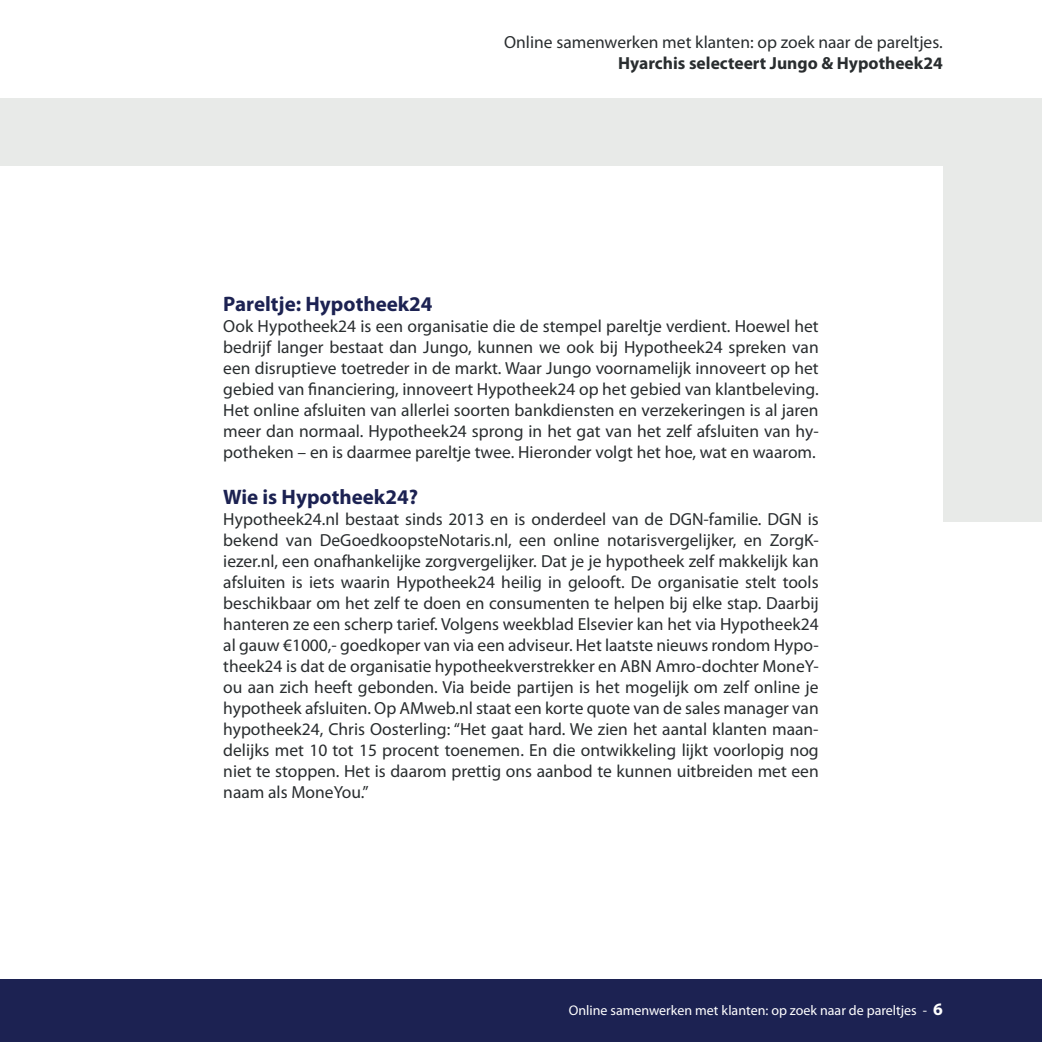
<style>
.page{position:relative;width:1042px;height:1042px;background:#fff}
.page>*{position:absolute;margin:0;border:0;box-sizing:border-box;transform-origin:0 0}
.t1{font:700 21px "Myriad Pro";color:#1c2252}
.t2{font:17.5px/21px "Myriad Pro";color:#292d2f;text-align:justify}
.t3{font:700 17.5px "Myriad Pro";color:#292d2f}
.t4{font:14px "Myriad Pro";color:#fff}
.s1{font-weight:700;font-size:17.5px}
</style>
<div class="page">
<div style="left:0;top:98px;width:1042px;height:423px;background:#e8eae8"></div>
<div style="left:0;top:166px;width:943px;height:816px;background:#fff"></div>
<div style="left:0;top:980px;width:1042px;height:62px;background:#1c2252"></div>
<p class="t2" style="left:504px;top:31px;width:440px">Online samenwerken met klanten: op zoek naar de pareltjes.</p>
<p class="t3" style="left:618px;top:52px;width:326px">Hyarchis selecteert Jungo &amp; Hypotheek24</p>
<p class="t1" style="left:223px;top:290px;width:211px">Pareltje: Hypotheek24</p>
<p class="t2" style="left:223px;top:315px;width:597px">Ook Hypotheek24 is een organisatie die de stempel pareltje verdient. Hoewel het bedrijf langer bestaat dan Jungo, kunnen we ook bij Hypotheek24 spreken van een disruptieve toetreder in de markt. Waar Jungo voornamelijk innoveert op het gebied van financiering, innoveert Hypotheek24 op het gebied van klantbeleving.<br>Het online afsluiten van allerlei soorten bankdiensten en verzekeringen is al jaren meer dan normaal. Hypotheek24 sprong in het gat van het zelf afsluiten van hy&shy;potheken – en is daarmee pareltje twee. Hieronder volgt het hoe, wat en waarom.</p>
<p class="t1" style="left:223px;top:483px;width:196px">Wie is Hypotheek24?</p>
<p class="t2" style="left:223px;top:508px;width:597px">Hypotheek24.nl bestaat sinds 2013 en is onderdeel van de DGN-familie. DGN is bekend van DeGoedkoopsteNotaris.nl, een online notarisvergelijker, en ZorgK&shy;iezer.nl, een onafhankelijke zorgvergelijker. Dat je je hypotheek zelf makkelijk kan afsluiten is iets waarin Hypotheek24 heilig in gelooft. De organisatie stelt tools beschikbaar om het zelf te doen en consumenten te helpen bij elke stap. Daarbij hanteren ze een scherp tarief. Volgens weekblad Elsevier kan het via Hypotheek24 al gauw €1000,- goedkoper van via een adviseur. Het laatste nieuws rondom Hypo&shy;theek24 is dat de organisatie hypotheekverstrekker en ABN Amro-dochter MoneY&shy;ou aan zich heeft gebonden. Via beide partijen is het mogelijk om zelf online je hypotheek afsluiten. Op AMweb.nl staat een korte quote van de sales manager van hypotheek24, Chris Oosterling: “Het gaat hard. We zien het aantal klanten maan&shy;delijks met 10 tot 15 procent toenemen. En die ontwikkeling lijkt voorlopig nog niet te stoppen. Het is daarom prettig ons aanbod te kunnen uitbreiden met een naam als MoneYou.”</p>
<p class="t4" style="left:569px;top:1002px;width:375px">Online samenwerken met klanten: op zoek naar de pareltjes - <span class="s1">6</span></p>
</div>
